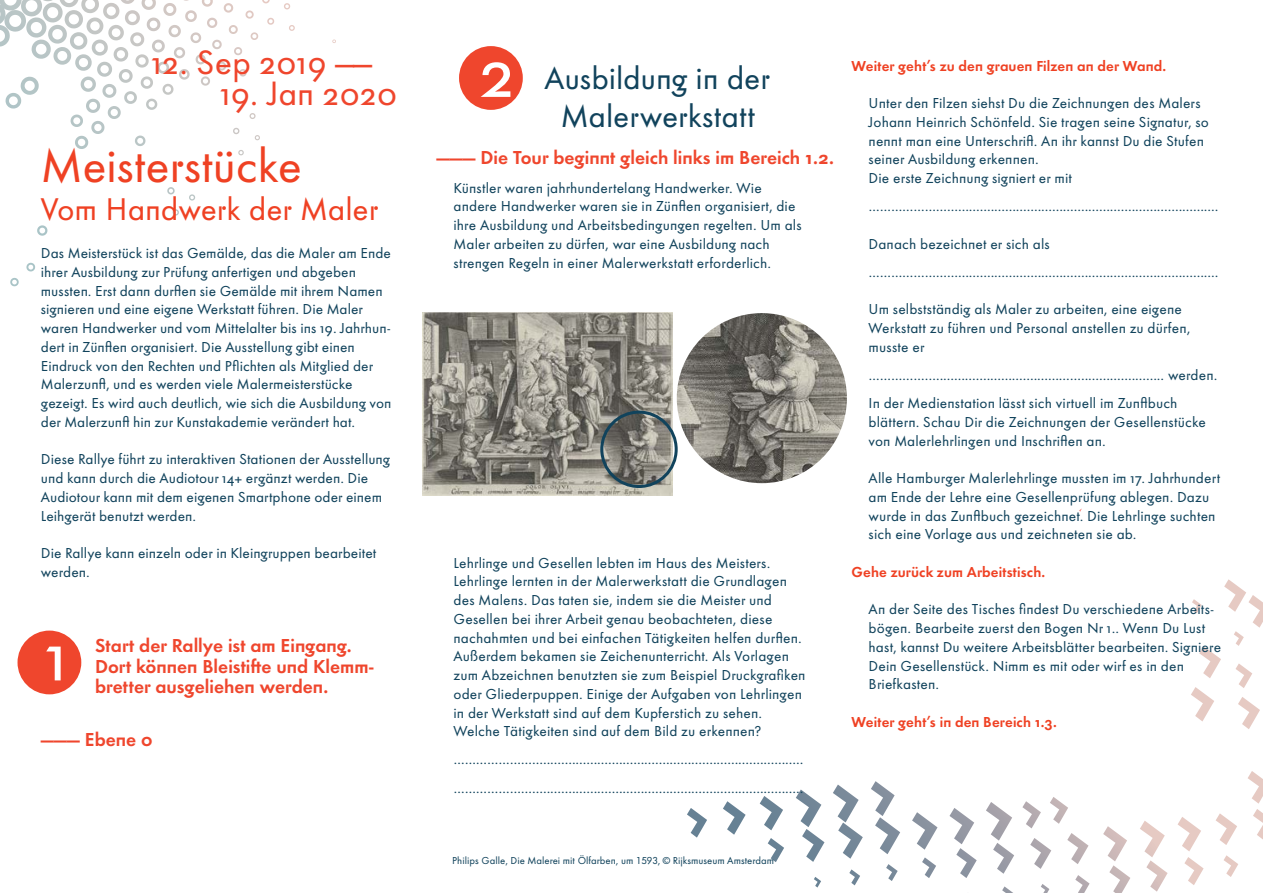
<style>
.page{position:relative;width:1263px;height:893px;background:#fff}
.page>*{position:absolute;margin:0;border:0;box-sizing:border-box;transform-origin:0 0}
.t1{font:75px "Futura HMF Book Os F";color:#fff}
.t2{font:48.9px "Futura HMF Book Os F";letter-spacing:-.005em;color:#ef4123}
.t3{font:35.1px "Futura HMF Book Os F";color:#ef462d}
.t4{font:32.7px/37.5px "Futura HMF Book Os F";letter-spacing:-.005em;color:#11435c;text-align:center}
.t5{font:32.7px "Futura HMF Book Os F";letter-spacing:-.005em;color:#ef4123}
.t6{font:19.5px/20.2px "Futura HMF Demi Bold Os F";color:#ef462d}
.t7{font:15px/18.8px "Futura HMF Book Os F";letter-spacing:.005em;color:#11435c}
.t8{font:15px "Futura HMF Demi Bold Os F";letter-spacing:.01em;color:#ef4123}
.t9{font:10.5px "Futura HMF";color:#11435c}
</style>
<div class="page">
<svg style="left:687px;top:579px;width:576px;height:314px"></svg>
<div style="left:459px;top:46px;width:64px;height:64px;background:#ef462d;border-radius:50%"></div>
<div style="left:18px;top:631px;width:63px;height:63px;background:#ef462d;border-radius:50%"></div>
<img style="left:423px;top:313px;width:249px;height:182px">
<img style="left:677px;top:313px;width:170px;height:170px;border-radius:85px">
<div style="left:600px;top:411px;width:78px;height:77px;border:3px solid #11435c;border-radius:50%"></div>
<h3 class="t3" style="left:152px;top:40px;width:222px">12. Sep 2019 ——</h3>
<h3 class="t3" style="left:220px;top:72px;width:178px">19. Jan 2020</h3>
<h2 class="t2" style="left:41px;top:136px;width:263px">Meisterstücke</h2>
<h3 class="t5" style="left:41px;top:189px;width:339px">Vom Handwerk der Maler</h3>
<p class="t7" style="left:41px;top:244px;width:352px">Das Meisterstück ist das Gemälde, das die Maler am Ende ihrer Ausbildung zur Prüfung anfertigen und abgeben mussten. Erst dann durften sie Gemälde mit ihrem Namen signieren und eine eigene Werkstatt führen. Die Maler waren Handwerker und vom Mittelalter bis ins 19. Jahrhun&shy;dert in Zünften organisiert. Die Ausstellung gibt einen Eindruck von den Rechten und Pflichten als Mitglied der Malerzunft, und es werden viele Malermeisterstücke gezeigt. Es wird auch deutlich, wie sich die Ausbildung von der Malerzunft hin zur Kunstakademie verändert hat.</p>
<p class="t7" style="left:41px;top:450px;width:351px">Diese Rallye führt zu interaktiven Stationen der Ausstellung und kann durch die Audiotour 14+ ergänzt werden. Die Audiotour kann mit dem eigenen Smartphone oder einem Leihgerät benutzt werden.</p>
<p class="t7" style="left:41px;top:544px;width:337px">Die Rallye kann einzeln oder in Kleingruppen bearbeitet werden.</p>
<h1 class="t1" style="left:46px;top:610px;width:25px">1</h1>
<h3 class="t6" style="left:95px;top:635px;width:280px">Start der Rallye ist am Eingang.<br>Dort können Bleistifte und Klemm&shy;bretter ausgeliehen werden.</h3>
<h3 class="t6" style="left:41px;top:728px;width:113px">——— Ebene 0</h3>
<h1 class="t1" style="left:480px;top:26px;width:37px">2</h1>
<h3 class="t4" style="left:544px;top:59px;width:227px">Ausbildung in der<br>Malerwerkstatt</h3>
<h3 class="t6" style="left:436px;top:147px;width:399px">——— Die Tour beginnt gleich links im Bereich 1.2.</h3>
<p class="t7" style="left:453px;top:178px;width:350px">Künstler waren jahrhundertelang Handwerker. Wie andere Handwerker waren sie in Zünften organisiert, die ihre Ausbildung und Arbeitsbedingungen regelten. Um als Maler arbeiten zu dürfen, war eine Ausbildung nach strengen Regeln in einer Malerwerkstatt erforderlich.</p>
<p class="t7" style="left:453px;top:553px;width:354px">Lehrlinge und Gesellen lebten im Haus des Meisters.<br>Lehrlinge lernten in der Malerwerkstatt die Grundlagen des Malens. Das taten sie, indem sie die Meister und Gesellen bei ihrer Arbeit genau beobachteten, diese nachahmten und bei einfachen Tätigkeiten helfen durften.<br>Außerdem bekamen sie Zeichenunterricht. Als Vorlagen zum Abzeichnen benutzten sie zum Beispiel Druckgrafiken oder Gliederpuppen. Einige der Aufgaben von Lehrlingen in der Werkstatt sind auf dem Kupferstich zu sehen.<br>Welche Tätigkeiten sind auf dem Bild zu erkennen?</p>
<p class="t7" style="left:453px;top:745px;width:351px;line-height:28.2px">…………………........................................................................... …………………...........................................................................</p>
<p class="t8" style="left:851px;top:56px;width:316px">Weiter geht’s zu den grauen Filzen an der Wand.</p>
<p class="t7" style="left:868px;top:94px;width:342px">Unter den Filzen siehst Du die Zeichnungen des Malers Johann Heinrich Schönfeld. Sie tragen seine Signatur, so nennt man eine Unterschrift. An ihr kannst Du die Stufen seiner Ausbildung erkennen.<br>Die erste Zeichnung signiert er mit</p>
<p class="t7" style="left:868px;top:197px;width:351px">…………………...........................................................................</p>
<p class="t7" style="left:868px;top:230px;width:351px;line-height:28.2px">Danach bezeichnet er sich als …………………...........................................................................</p>
<p class="t7" style="left:868px;top:300px;width:323px">Um selbstständig als Maler zu arbeiten, eine eigene<br>Werkstatt zu führen und Personal anstellen zu dürfen, musste er</p>
<p class="t7" style="left:868px;top:361px;width:350px;line-height:28.2px">…………….…....................................…....................... werden.<br>In der Medienstation lässt sich virtuell im Zunftbuch</p>
<p class="t7" style="left:868px;top:412px;width:339px">blättern. Schau Dir die Zeichnungen der Gesellenstücke von Malerlehrlingen und Inschriften an.</p>
<p class="t7" style="left:868px;top:469px;width:353px">Alle Hamburger Malerlehrlinge mussten im 17. Jahrhundert am Ende der Lehre eine Gesellenprüfung ablegen. Dazu wurde in das Zunftbuch gezeichnet. Die Lehrlinge suchten sich eine Vorlage aus und zeichneten sie ab.</p>
<p class="t8" style="left:851px;top:562px;width:195px">Gehe zurück zum Arbeitstisch.</p>
<p class="t7" style="left:868px;top:600px;width:354px">An der Seite des Tisches findest Du verschiedene Arbeits&shy;bögen. Bearbeite zuerst den Bogen Nr 1.. Wenn Du Lust hast, kannst Du weitere Arbeitsblätter bearbeiten. Signiere Dein Gesellenstück. Nimm es mit oder wirf es in den Briefkasten.</p>
<p class="t8" style="left:851px;top:712px;width:207px">Weiter geht’s in den Bereich 1.3.</p>
<p class="t9" style="left:452px;top:854px;width:323px">Philips Galle, Die Malerei mit Ölfarben, um 1593, © Rijksmuseum Amsterdam</p>
</div>
